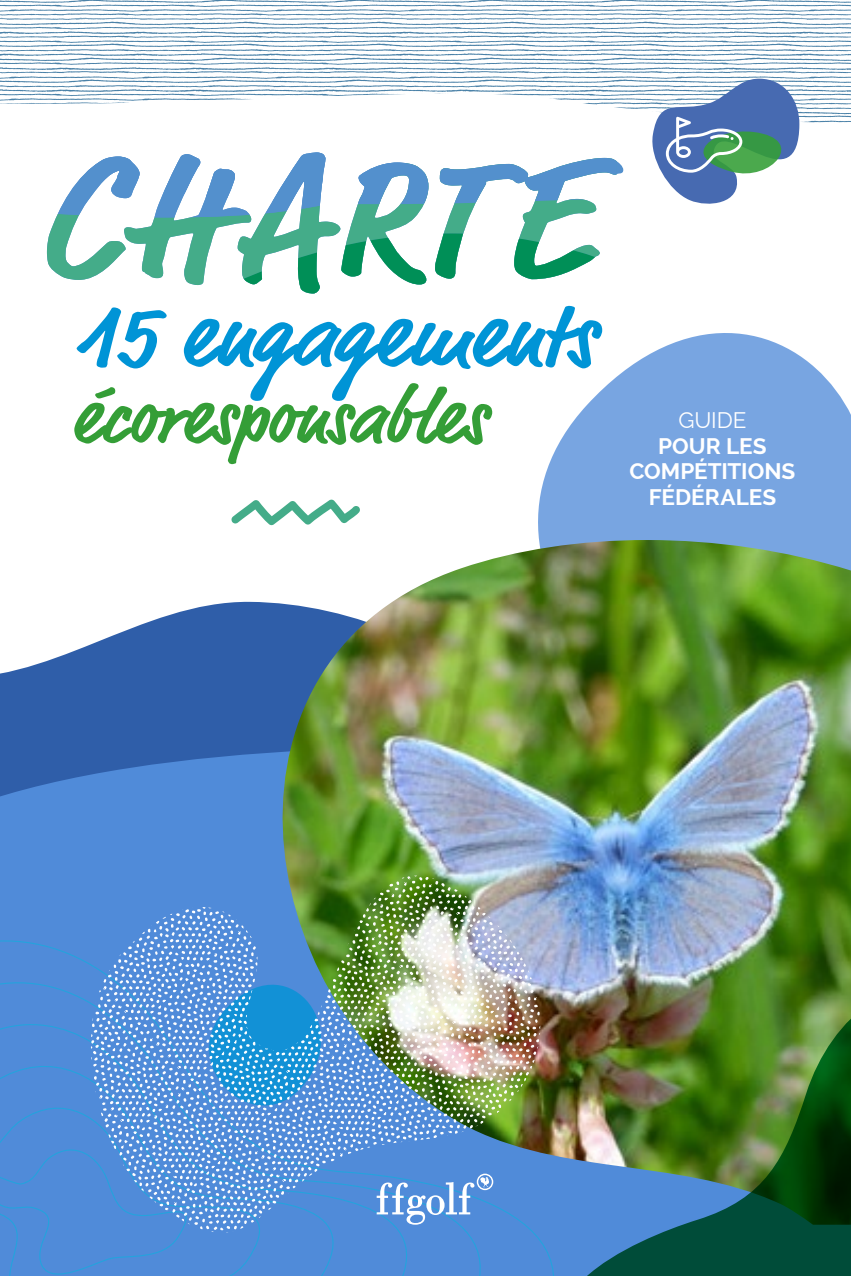
<style>
.page{position:relative;width:851px;height:1276px;background:#fff}
.page>*{position:absolute;margin:0;border:0;box-sizing:border-box;transform-origin:0 0}
.t1{font:700 90px "Market Pro";letter-spacing:.02em;color:#0094d6}
.t2{font:700 76.5px "Market Pro";letter-spacing:.01em;color:#349e37}
.t3{font:700 22.5px/25.5px "Raleway";color:#fff;text-align:center}
.t4{font:22.5px "Raleway";letter-spacing:-.005em;color:#fff}
</style>
<div class="page">
<svg style="left:538px;top:333px;width:312px;height:207px;fill:#78a5e1"></svg>
<svg style="left:0;top:0;width:850px;height:123px"></svg>
<svg style="left:47px;top:601px;width:233px;height:60px;fill:#2f5ea9"></svg>
<svg style="left:0;top:661px;width:280px;height:241px;fill:#508bd9"></svg>
<div style="left:0;top:902px;width:74px;height:374px;background:#508bd9"></div>
<img style="left:280px;top:540px;width:570px;height:417px">
<img style="left:559px;top:957px;width:291px;height:319px">
<svg style="left:231px;top:499px;width:129px;height:26px"></svg>
<svg style="left:649px;top:78px;width:150px;height:126px"></svg>
<svg style="left:47px;top:156px;width:576px;height:129px"></svg>
<svg style="left:124px;top:152px;width:216px;height:141px"></svg>
<img style="left:74px;top:875px;width:485px;height:401px">
<h1 class="t1" style="left:75px;top:273px;width:521px">15 engagements</h1>
<h2 class="t2" style="left:71px;top:364px;width:416px">écoresponsables</h2>
<p class="t4" style="left:678px;top:402px;width:70px">GUIDE</p>
<p class="t3" style="left:629px;top:433px;width:167px">POUR LES<br>COMPÉTITIONS<br>FÉDÉRALES</p>
</div>
